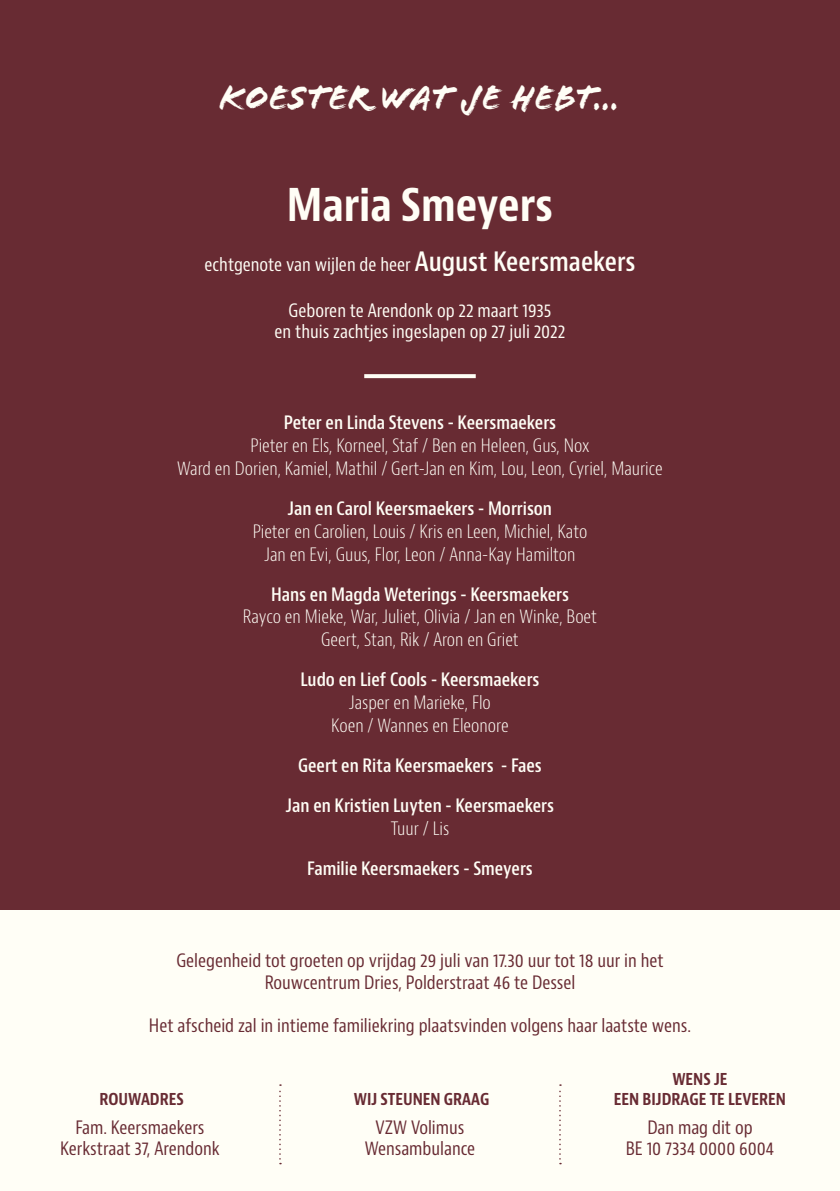
<style>
.page{position:relative;width:840px;height:1191px;background:#fff}
.page>*{position:absolute;margin:0;border:0;box-sizing:border-box;transform-origin:0 0}
.t1{font:700 condensed 44px "Bernino Sans";color:#fffef6}
.t2{font:36px "Flood Std";color:#fffef6}
.t3{font:300 condensed 18px "Bernino Sans";color:#fffef6}
.t4{font:condensed 18px "Bernino Sans";color:#682b33}
.t5{font:600 condensed 18px "Bernino Sans";color:#fffef6}
.t6{font:condensed 18px "Bernino Sans";color:#fffef6}
.t7{font:700 condensed 16px "Bernino Sans";color:#682b33}
.s1{font-weight:600;font-size:26px}
</style>
<div class="page">
<div style="left:0;top:0;width:839px;height:1191px;background:#682b33"></div>
<div style="left:0;top:910px;width:839px;height:281px;background:#fffef6"></div>
<svg style="left:364px;top:374px;width:111px;height:4px"></svg>
<svg style="left:279px;top:1084px;width:2px;height:80px"></svg>
<svg style="left:559px;top:1084px;width:1px;height:80px"></svg>
<p class="t2" style="left:219px;top:76px;width:403px">KOESTER WAT JE HEBT…</p>
<p class="t1" style="left:286px;top:178px;width:268px">Maria Smeyers</p>
<p class="t6" style="left:204px;top:254px;width:432px">echtgenote van wijlen de heer <span class="s1">August Keersmaekers</span></p>
<p class="t6" style="left:288px;top:299px;width:264px">Geboren te Arendonk op 22 maart 1935</p>
<p class="t6" style="left:274px;top:321px;width:292px">en thuis zachtjes ingeslapen op 27 juli 2022</p>
<p class="t5" style="left:283px;top:411px;width:274px">Peter en Linda Stevens - Keersmaekers</p>
<p class="t3" style="left:250px;top:434px;width:340px">Pieter en Els, Korneel, Staf / Ben en Heleen, Gus, Nox</p>
<p class="t3" style="left:177px;top:457px;width:487px">Ward en Dorien, Kamiel, Mathil / Gert-Jan en Kim, Lou, Leon, Cyriel, Maurice</p>
<p class="t5" style="left:288px;top:497px;width:265px">Jan en Carol Keersmaekers - Morrison</p>
<p class="t3" style="left:252px;top:520px;width:336px">Pieter en Carolien, Louis / Kris en Leen, Michiel, Kato</p>
<p class="t3" style="left:264px;top:543px;width:312px">Jan en Evi, Guus, Flor, Leon / Anna-Kay Hamilton</p>
<p class="t5" style="left:271px;top:583px;width:299px">Hans en Magda Weterings - Keersmaekers</p>
<p class="t3" style="left:243px;top:606px;width:355px">Rayco en Mieke, War, Juliet, Olivia / Jan en Winke, Boet</p>
<p class="t3" style="left:321px;top:629px;width:199px">Geert, Stan, Rik / Aron en Griet</p>
<p class="t5" style="left:300px;top:669px;width:240px">Ludo en Lief Cools - Keersmaekers</p>
<p class="t3" style="left:349px;top:691px;width:143px">Jasper en Marieke, Flo</p>
<p class="t3" style="left:331px;top:714px;width:179px">Koen / Wannes en Eleonore</p>
<p class="t5" style="left:298px;top:754px;width:245px">Geert en Rita Keersmaekers - Faes</p>
<p class="t5" style="left:286px;top:794px;width:269px">Jan en Kristien Luyten - Keersmaekers</p>
<p class="t3" style="left:390px;top:817px;width:60px">Tuur / Lis</p>
<p class="t5" style="left:307px;top:857px;width:227px">Familie Keersmaekers - Smeyers</p>
<p class="t4" style="left:176px;top:949px;width:488px">Gelegenheid tot groeten op vrijdag 29 juli van 17.30 uur tot 18 uur in het</p>
<p class="t4" style="left:264px;top:971px;width:312px">Rouwcentrum Dries, Polderstraat 46 te Dessel</p>
<p class="t4" style="left:149px;top:1014px;width:543px">Het afscheid zal in intieme familiekring plaatsvinden volgens haar laatste wens.</p>
<p class="t7" style="left:99px;top:1088px;width:86px">ROUWADRES</p>
<p class="t7" style="left:353px;top:1088px;width:137px">WIJ STEUNEN GRAAG</p>
<p class="t4" style="left:75px;top:1116px;width:131px">Fam. Keersmaekers</p>
<p class="t4" style="left:60px;top:1137px;width:161px">Kerkstraat 37, Arendonk</p>
<p class="t4" style="left:375px;top:1116px;width:90px">VZW Volimus</p>
<p class="t4" style="left:364px;top:1137px;width:112px">Wensambulance</p>
<p class="t7" style="left:672px;top:1069px;width:57px">WENS JE</p>
<p class="t7" style="left:613px;top:1088px;width:173px">EEN BIJDRAGE TE LEVEREN</p>
<p class="t4" style="left:647px;top:1116px;width:107px">Dan mag dit op</p>
<p class="t4" style="left:625px;top:1137px;width:150px">BE 10 7334 0000 6004</p>
</div>
